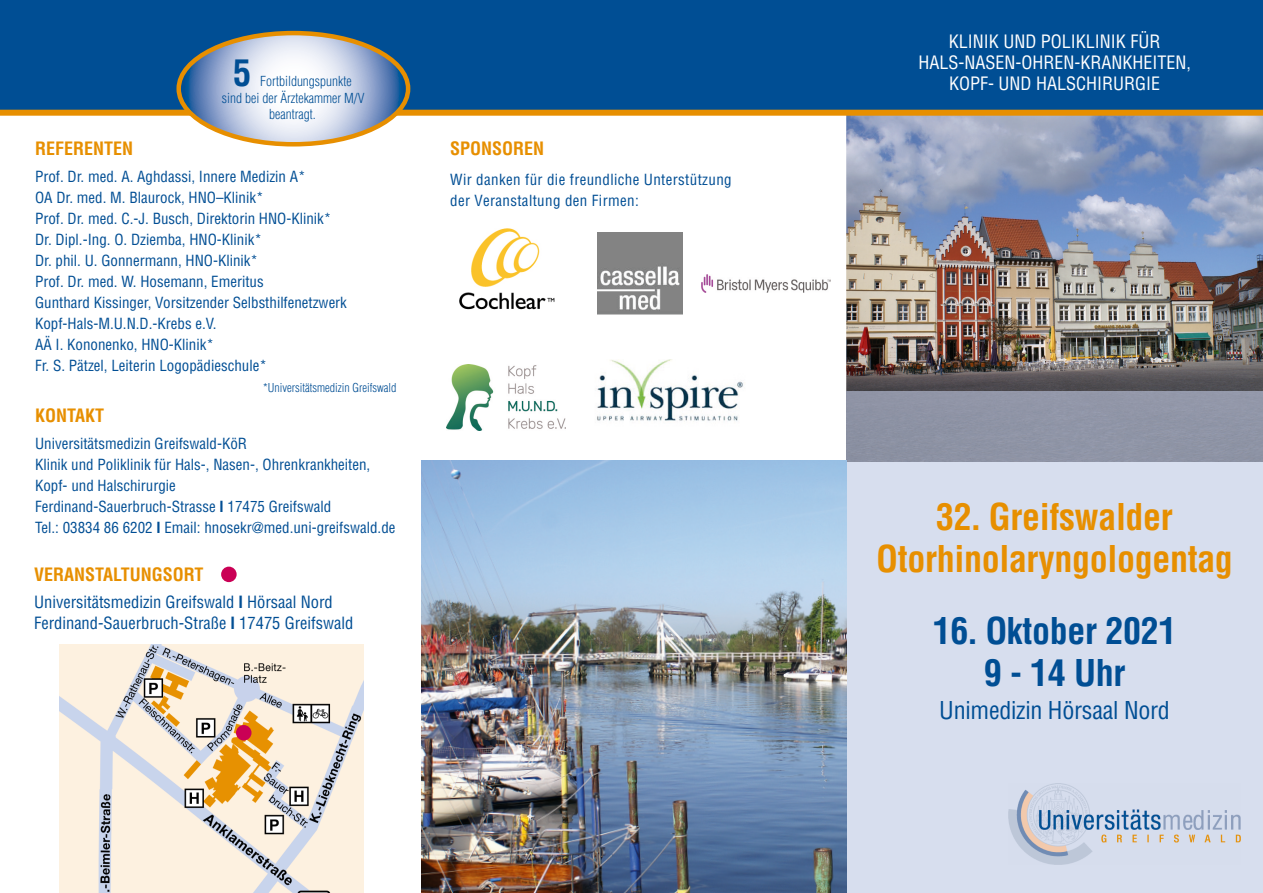
<style>
.page{position:relative;width:1263px;height:893px;background:#fff}
.page>*{position:absolute;margin:0;border:0;box-sizing:border-box;transform-origin:0 0}
.t1{font:700 condensed 36px/42px "Helvetica";letter-spacing:-.01em;color:#e78f00;text-align:center}
.t2{font:700 condensed 36px/42px "Helvetica";letter-spacing:-.01em;color:#004e94;text-align:center}
.t3{font:condensed 24px "Helvetica";letter-spacing:-.01em;color:#004e94}
.t4{font:condensed 18px/21px "Helvetica";color:#fff;text-align:center}
.t5{font:700 condensed 18px "Helvetica";color:#e78f00}
.t6{font:condensed 16.5px/21px "Helvetica";color:#004e94}
.t7{font:condensed 15px/21px "Helvetica";color:#004e94}
.t8{font:condensed 15px/21px "Helvetica";letter-spacing:.025em;color:#004e94}
.t9{font:300 condensed 13.5px "Helvetica";color:#004e94}
.t10{font:300 condensed 12px "Helvetica";color:#004e94}
.s1{font-weight:700}
</style>
<div class="page">
<img style="left:846px;top:116px;width:417px;height:275px">
<img style="left:60px;top:644px;width:303px;height:249px">
<div style="left:0;top:0;width:1263px;height:110px;background:#004e94"></div>
<div style="left:0;top:110px;width:1263px;height:6px;background:#e78f00"></div>
<div style="left:236px;top:725px;width:15px;height:15px;background:#ca0055;border-radius:50%"></div>
<div style="left:221px;top:567px;width:16px;height:15px;background:#ca0055;border-radius:50%"></div>
<img style="left:459px;top:229px;width:96px;height:80px">
<img style="left:597px;top:359px;width:146px;height:62px">
<img style="left:598px;top:233px;width:84px;height:82px">
<div style="left:846px;top:461px;width:417px;height:432px;background:#d7deee"></div>
<img style="left:1009px;top:783px;width:231px;height:81px">
<img style="left:421px;top:460px;width:425px;height:433px">
<img style="left:446px;top:365px;width:120px;height:65px">
<svg style="left:179px;top:33px;width:229px;height:111px"></svg>
<div style="left:176px;top:31px;width:234px;height:116px;border:4px solid #e78f00;border-radius:50%"></div>
<img style="left:702px;top:275px;width:128px;height:18px">
<h1 class="t2" style="left:233px;top:52px;width:19px">5</h1>
<p class="t9" style="left:260px;top:74px;width:93px">Fortbildungspunkte</p>
<p class="t9" style="left:222px;top:90px;width:144px">sind bei der Ärztekammer M/V</p>
<p class="t9" style="left:269px;top:106px;width:48px">beantragt.</p>
<p class="t5" style="left:35px;top:138px;width:99px">REFERENTEN</p>
<p class="t7" style="left:35px;top:166px;width:313px">Prof. Dr. med. A. Aghdassi, Innere Medizin A*<br>OA Dr. med. M. Blaurock, HNO–Klinik*<br>Prof. Dr. med. C.-J. Busch, Direktorin HNO-Klinik* Dr. Dipl.-Ing. O. Dziemba, HNO-Klinik*<br>Dr. phil. U. Gonnermann, HNO-Klinik*<br>Prof. Dr. med. W. Hosemann, Emeritus<br>Gunthard Kissinger, Vorsitzender Selbsthilfenetzwerk Kopf-Hals-M.U.N.D.-Krebs e.V.<br>AÄ I. Kononenko, HNO-Klinik*<br>Fr. S. Pätzel, Leiterin Logopädieschule*</p>
<p class="t10" style="left:263px;top:381px;width:135px">*Universitätsmedizin Greifswald</p>
<p class="t5" style="left:35px;top:405px;width:71px">KONTAKT</p>
<p class="t7" style="left:35px;top:433px;width:362px">Universitätsmedizin Greifswald-KöR<br>Klinik und Poliklinik für Hals-, Nasen-, Ohrenkrankheiten, Kopf- und Halschirurgie<br>Ferdinand-Sauerbruch-Strasse <span class="s1">I</span> 17475 Greifswald<br>Tel.: 03834 86 6202 <span class="s1">I</span> Email: hnosekr@med.uni-greifswald.de</p>
<p class="t5" style="left:34px;top:563px;width:171px">VERANSTALTUNGSORT</p>
<p class="t6" style="left:34px;top:591px;width:321px">Universitätsmedizin Greifswald <span class="s1">I</span> Hörsaal Nord<br>Ferdinand-Sauerbruch-Straße <span class="s1">I</span> 17475 Greifswald</p>
<p class="t5" style="left:450px;top:138px;width:96px">SPONSOREN</p>
<p class="t8" style="left:450px;top:169px;width:283px">Wir danken für die freundliche Unterstützung der Veranstaltung den Firmen:</p>
<p class="t4" style="left:918px;top:30px;width:274px">KLINIK UND POLIKLINIK FÜR<br>HALS-NASEN-OHREN-KRANKHEITEN,<br>KOPF- UND HALSCHIRURGIE</p>
<h1 class="t1" style="left:876px;top:495px;width:358px">32. Greifswalder<br>Otorhinolaryngologentag</h1>
<h1 class="t2" style="left:933px;top:609px;width:245px">16. Oktober 2021<br>9 - 14 Uhr</h1>
<h2 class="t3" style="left:939px;top:695px;width:232px">Unimedizin Hörsaal Nord</h2>
</div>
